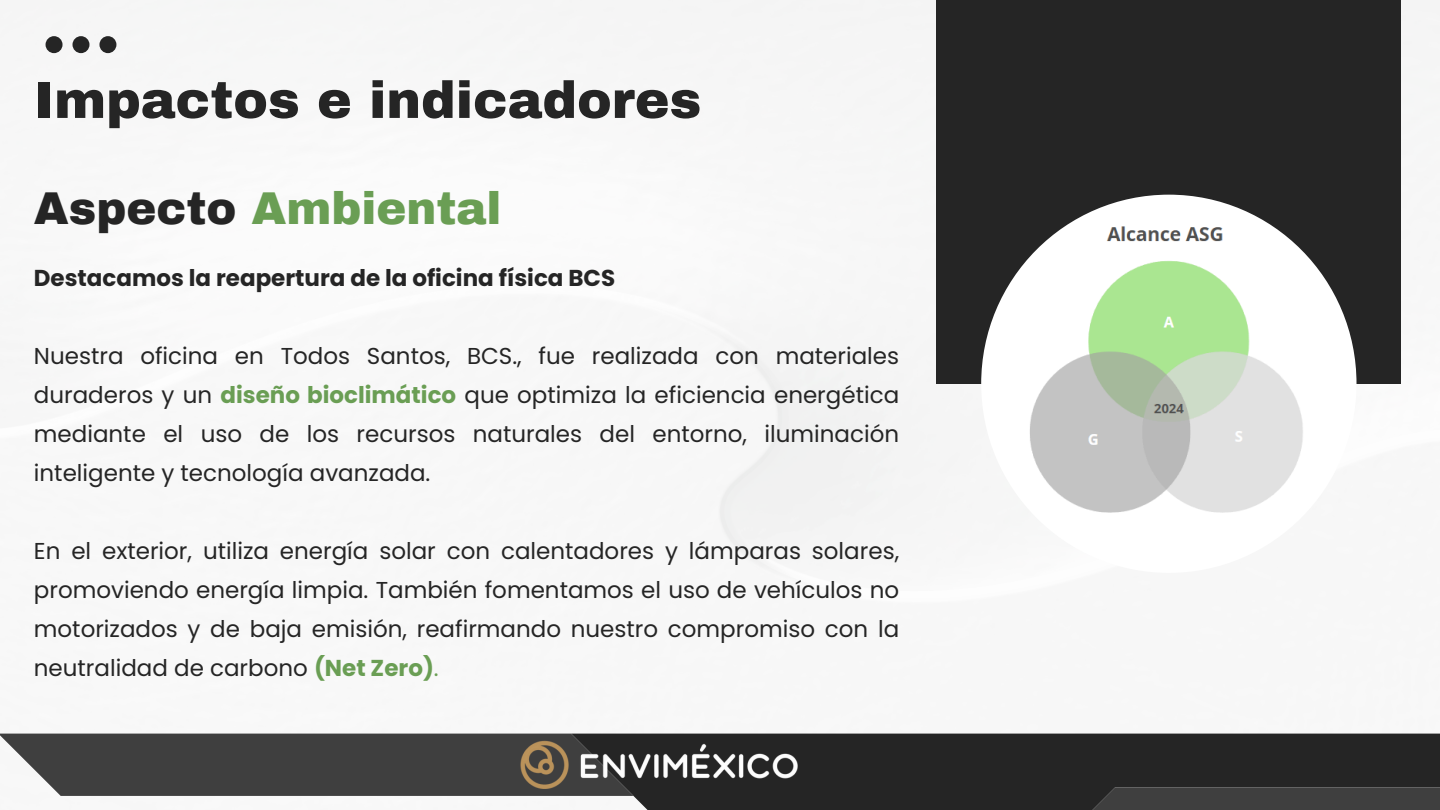
<style>
.page{position:relative;width:1440px;height:810px;background:#fff}
.page>*{position:absolute;margin:0;border:0;box-sizing:border-box;transform-origin:0 0}
.t1{font:900 52px "Archivo";color:#252525}
.t2{font:900 45px "Archivo";color:#6a9e54}
.t3{font:23px/39px "Poppins";color:#252525;text-align:justify}
.t4{font:700 23px "Poppins";color:#252525}
.s1{color:#252525}
.s2{font-weight:700;color:#6a9e54}
.s3{color:#6a9e54}
</style>
<div class="page">
<img style="left:0;top:0;width:1440px;height:734px">
<div style="left:633px;top:734px;width:807px;height:76px;background:#252525"></div>
<svg style="left:1016px;top:788px;width:424px;height:22px"></svg>
<svg style="left:0;top:734px;width:633px;height:62px"></svg>
<svg style="left:46px;top:36px;width:70px;height:17px"></svg>
<img style="left:520px;top:740px;width:279px;height:49px">
<div style="left:937px;top:0;width:464px;height:384px;background:#252525"></div>
<img style="left:981px;top:195px;width:376px;height:378px;border-radius:50%">
<p class="t1" style="left:34px;top:72px;width:669px">Impactos e indicadores</p>
<p class="t2" style="left:34px;top:184px;width:469px"><span class="s1">Aspecto</span> Ambiental</p>
<p class="t4" style="left:34px;top:262px;width:583px">Destacamos la reapertura de la oficina física BCS</p>
<h1 class="t3" style="left:34px;top:337px;width:867px">Nuestra oficina en Todos Santos, BCS., fue realizada con materiales duraderos y un <span class="s2">diseño bioclimático</span> que optimiza la eficiencia energética mediante el uso de los recursos naturales del entorno, iluminación inteligente y tecnología avanzada.</h1>
<h2 class="t3" style="left:34px;top:532px;width:867px">En el exterior, utiliza energía solar con calentadores y lámparas solares, promoviendo energía limpia. También fomentamos el uso de vehículos no motorizados y de baja emisión, reafirmando nuestro compromiso con la neutralidad de carbono <span class="s2">(Net Zero)</span><span class="s3">.</span></h2>
</div>
